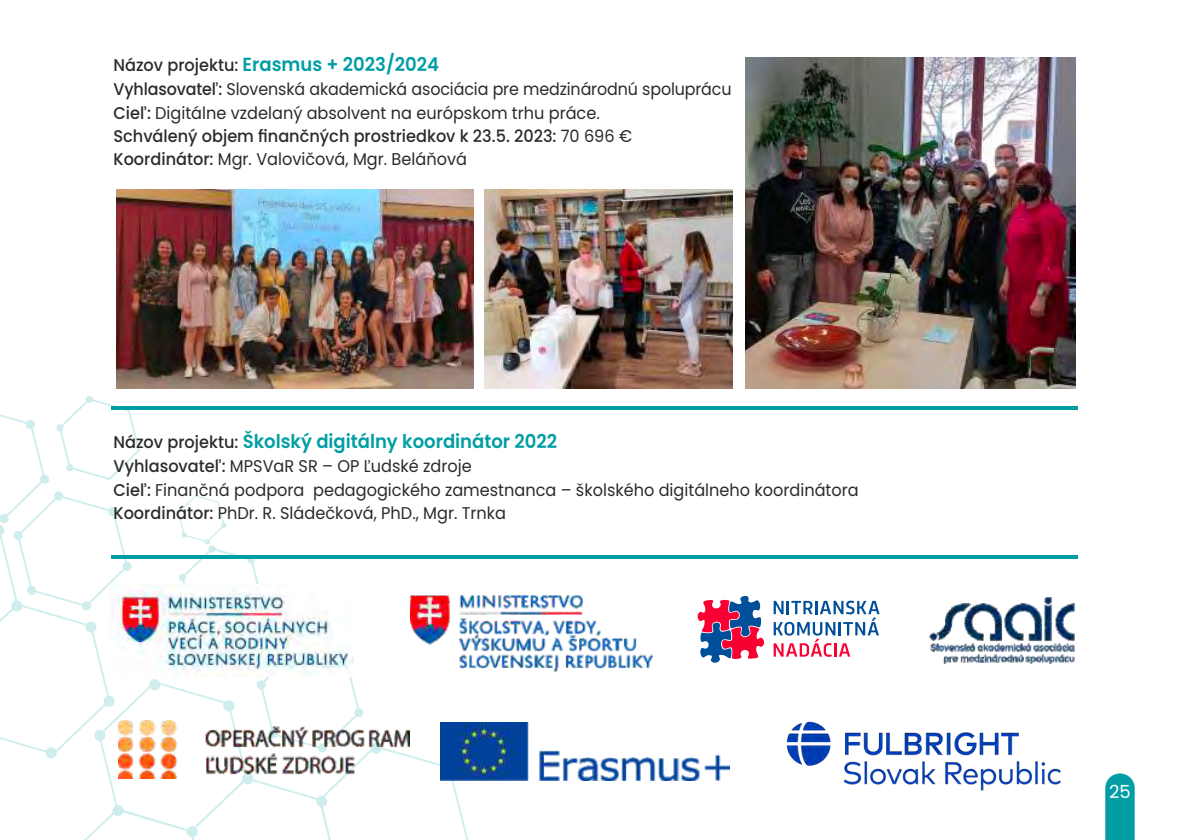
<style>
.page{position:relative;width:1191px;height:840px;background:#fff}
.page>*{position:absolute;margin:0;border:0;box-sizing:border-box;transform-origin:0 0}
.t1{font:600 19px "Poppins";color:#009ea4;scale:.95 1}
.t2{font:18px "Poppins";color:#fff}
.t3{font:17px/23.4px "Poppins";color:#2b2b2a;scale:.93 1}
.t4{font:17px/23.4px "Poppins";color:#2b2b2a;scale:.95 1}
.s1{font-weight:500;font-size:17px;color:#2b2b2a}
.s2{font-weight:500}
</style>
<div class="page">
<svg style="left:0;top:396px;width:469px;height:443px"></svg>
<svg style="left:1105px;top:773px;width:29px;height:66px;background:#0fa3a9"></svg>
<img style="left:484px;top:189px;width:249px;height:199px">
<img style="left:116px;top:189px;width:358px;height:199px">
<img style="left:745px;top:57px;width:330px;height:331px">
<hr style="left:111px;top:406px;width:966px;height:3px;background:#009ea4">
<hr style="left:111px;top:555px;width:966px;height:3px;background:#009ea4">
<svg style="left:697px;top:595px;width:67px;height:68px"></svg>
<svg style="left:773px;top:600px;width:106px;height:56px"></svg>
<img style="left:118px;top:720px;width:291px;height:58px">
<img style="left:109px;top:584px;width:245px;height:91px">
<img style="left:441px;top:721px;width:288px;height:59px">
<img style="left:929px;top:597px;width:146px;height:66px">
<img style="left:410px;top:592px;width:242px;height:81px">
<img style="left:786px;top:721px;width:275px;height:70px">
<p class="t1" style="left:113px;top:51px;width:344px"><span class="s1">Názov projektu:</span> Erasmus + 2023/2024</p>
<p class="t3" style="left:113px;top:77px;width:666px"><span class="s2">Vyhlasovateľ:</span> Slovenská akademická asociácia pre medzinárodnú spoluprácu <span class="s2">Cieľ:</span> Digitálne vzdelaný absolvent na európskom trhu práce.<br><span class="s2">Schválený objem finančných prostriedkov k 23.5. 2023:</span> 70 696 € <span class="s2">Koordinátor:</span> Mgr. Valovičová, Mgr. Beláňová</p>
<p class="t1" style="left:113px;top:427px;width:468px"><span class="s1">Názov projektu:</span> Školský digitálny koordinátor 2022</p>
<p class="t4" style="left:113px;top:454px;width:786px"><span class="s2">Vyhlasovateľ:</span> MPSVaR SR – OP Ľudské zdroje<br><span class="s2">Cieľ:</span> Finančná podpora pedagogického zamestnanca – školského digitálneho koordinátora<br><span class="s2">Koordinátor:</span> PhDr. R. Sládečková, PhD., Mgr. Trnka</p>
<p class="t2" style="left:1109px;top:778px;width:23px">25</p>
</div>
